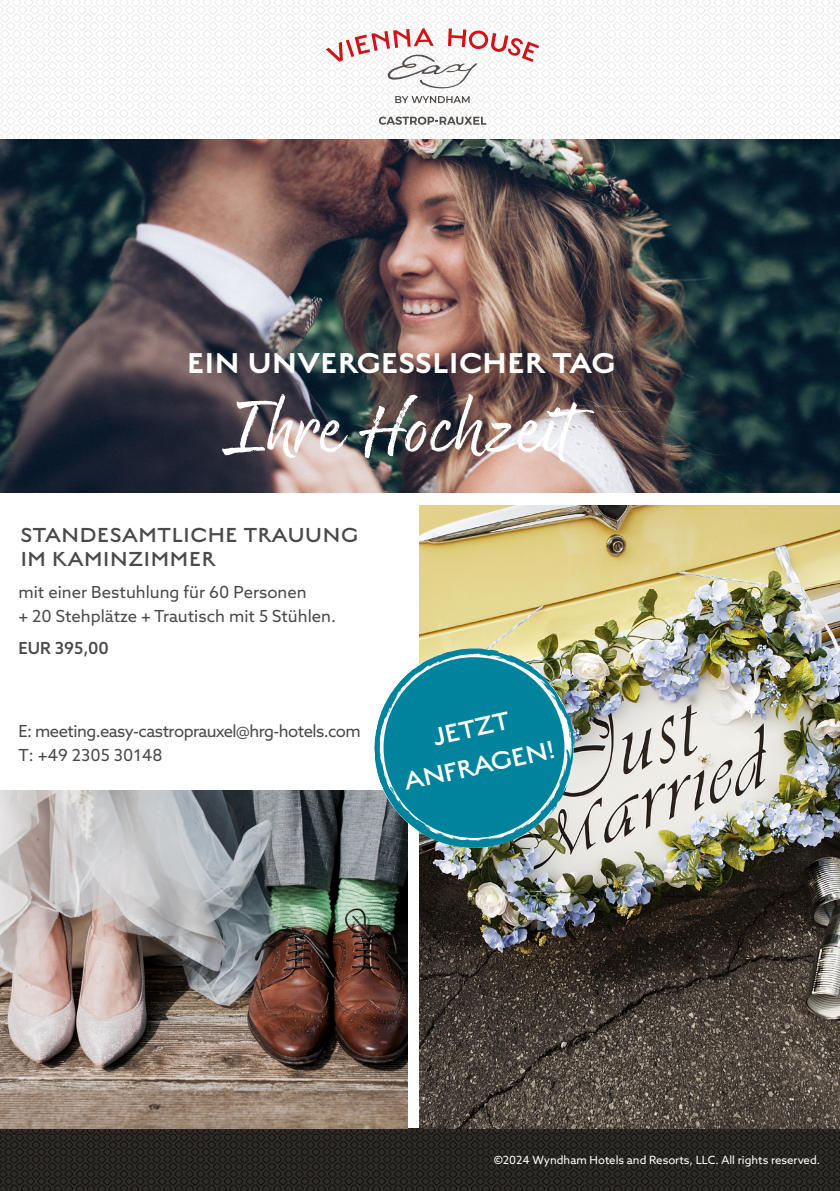
<style>
.page{position:relative;width:840px;height:1191px;background:#fff}
.page>*{position:absolute;margin:0;border:0;box-sizing:border-box;transform-origin:0 0}
.t1{font:84.6px "Good Karma";color:#fff}
.t2{font:500 32px "English Grotesque";color:#fff}
.t3{font:300 28.2px/37.6px "English Grotesque";color:#fff;text-align:center}
.t4{font:300 22.6px/24.2px "English Grotesque";color:#4a4a49}
.t5{font:16.6px/24px "Azo Sans";color:#4a4a49}
.t6{font:16.6px/24px "Azo Sans";letter-spacing:-.03em;color:#4a4a49}
.t7{font:500 16.6px "Azo Sans";color:#4a4a49}
.t8{font:11.4px "Azo Sans";color:#fff}
</style>
<div class="page">
<img style="left:0;top:141px;width:839px;height:351px">
<svg style="left:0;top:1128px;width:839px;height:63px;background:#272420"></svg>
<img style="left:419px;top:505px;width:420px;height:623px">
<img style="left:0;top:790px;width:407px;height:338px">
<svg style="left:0;top:0;width:839px;height:141px"></svg>
<svg style="left:374px;top:648px;width:200px;height:200px;background:#3695a4"></svg>
<h2 class="t2" style="left:187px;top:344px;width:430px">EIN UNVERGESSLICHER TAG</h2>
<h1 class="t1" style="left:223px;top:379px;width:348px">Ihre Hochzeit</h1>
<h3 class="t4" style="left:20px;top:522px;width:339px">STANDESAMTLICHE TRAUUNG<br>IM KAMINZIMMER</h3>
<p class="t5" style="left:18px;top:579px;width:319px">mit einer Bestuhlung für 60 Personen<br>+ 20 Stehplätze + Trautisch mit 5 Stühlen.</p>
<p class="t7" style="left:18px;top:637px;width:92px">EUR 395,00</p>
<p class="t6" style="left:18px;top:719px;width:344px">E: meeting.easy-castroprauxel@hrg-hotels.com<br>T: +49 2305 30148</p>
<h3 class="t3" style="left:391px;top:726px;width:156px;rotate:-13deg">JETZT<br>ANFRAGEN!</h3>
<p class="t8" style="left:493px;top:1152px;width:328px">©2024 Wyndham Hotels and Resorts, LLC. All rights reserved.</p>
</div>
